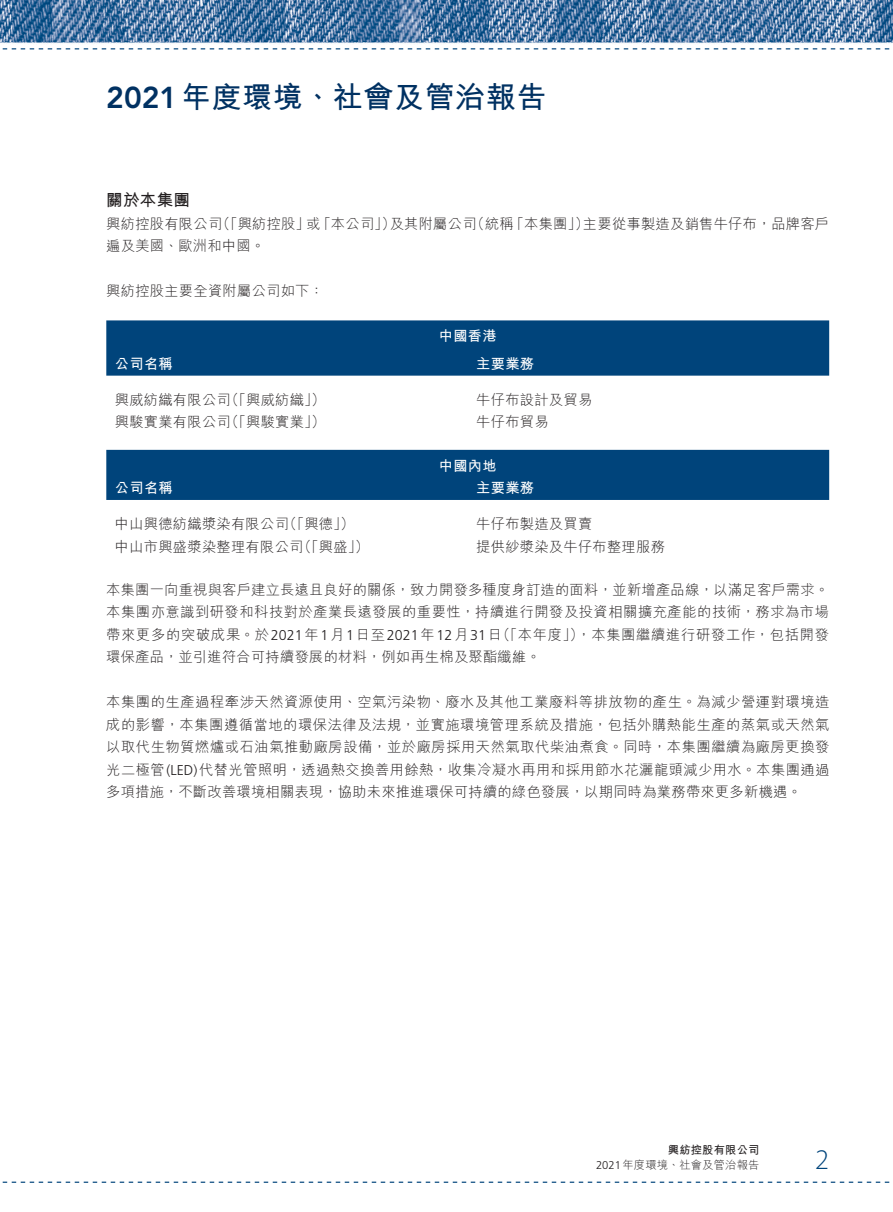
<style>
.page{position:relative;width:893px;height:1212px;background:#fff}
.page>*{position:absolute;margin:0;border:0;box-sizing:border-box;transform-origin:0 0}
.t1{font:700 30px "M Hei HK";letter-spacing:.02em;color:#003162}
.t2{font:300 28.5px "Myriad Pro";color:#00447b}
._01_H1{font:700 16.5px "M Hei HK";letter-spacing:.02em;color:#231f20}
._00_txt{font:300 14.25px/22.5px "M Hei HK";letter-spacing:.02em;color:#231f20}
._00_txt-2{font:300 14.25px/22.5px "M Hei HK";letter-spacing:.04em;color:#231f20;text-align:right}
._50_Table_txt{font:300 14.25px "M Hei HK";letter-spacing:.02em;color:#231f20}
._50_Table_txt-2{font:700 14.25px "M Hei HK";letter-spacing:.02em;color:#fff}
.t3{font:300 11.25px "M Hei HK";letter-spacing:.02em;color:#231f20}
.t4{font:700 11.25px "M Hei HK";letter-spacing:.02em;color:#231f20}
.s1{font-family:"Avenir LT Std";font-weight:800}
.s2{font-family:"Frutiger LT Std"}
</style>
<div class="page">
<img style="left:0;top:0;width:893px;height:500px">
<svg style="left:0;top:48px;width:893px;height:1px"></svg>
<svg style="left:2px;top:1181px;width:888px;height:2px"></svg>
<div style="left:106px;top:320px;width:723px;height:56px;background:#00447b"></div>
<div style="left:106px;top:450px;width:723px;height:50px;background:#00447b"></div>
<p class="t1" style="left:106px;top:75px;width:442px"><span class="s1">2021</span>年度環境、社會及管治報告</p>
<p class="_01_H1" style="left:106px;top:188px;width:85px">關於本集團</p>
<p class="_00_txt" style="left:216px;top:212px;width:95px">（「興紡控股」</p>
<p class="_00_txt" style="left:317px;top:212px;width:80px">「本公司」）</p>
<p class="_00_txt" style="left:471px;top:212px;width:45px">（統稱</p>
<p class="_00_txt" style="left:510px;top:212px;width:80px">「本集團」）</p>
<p class="_00_txt" style="left:390px;top:212px;width:88px">及其附屬公司</p>
<p class="_00_txt" style="left:583px;top:212px;width:248px">主要從事製造及銷售牛仔布，品牌客戶</p>
<p class="_00_txt" style="left:106px;top:212px;width:160px">興紡控股有限公司<br>遍及美國、歐洲和中國。</p>
<p class="_00_txt" style="left:106px;top:279px;width:219px">興紡控股主要全資附屬公司如下：</p>
<p class="_00_txt" style="left:306px;top:212px;width:16px">或</p>
<p class="_50_Table_txt-2" style="left:115px;top:353px;width:59px">公司名稱</p>
<p class="_50_Table_txt-2" style="left:439px;top:325px;width:59px">中國香港</p>
<p class="_50_Table_txt-2" style="left:476px;top:353px;width:59px">主要業務</p>
<p class="_50_Table_txt" style="left:225px;top:392px;width:102px">（「興威紡織」）</p>
<p class="_50_Table_txt" style="left:115px;top:392px;width:117px">興威紡織有限公司</p>
<p class="_50_Table_txt" style="left:476px;top:392px;width:117px">牛仔布設計及貿易</p>
<p class="_50_Table_txt" style="left:225px;top:415px;width:102px">（「興駿實業」）</p>
<p class="_50_Table_txt" style="left:115px;top:415px;width:117px">興駿實業有限公司</p>
<p class="_50_Table_txt" style="left:476px;top:415px;width:74px">牛仔布貿易</p>
<p class="_50_Table_txt-2" style="left:115px;top:477px;width:59px">公司名稱</p>
<p class="_50_Table_txt-2" style="left:439px;top:455px;width:59px">中國內地</p>
<p class="_50_Table_txt-2" style="left:476px;top:477px;width:59px">主要業務</p>
<p class="_50_Table_txt" style="left:283px;top:517px;width:73px">（「興德」）</p>
<p class="_50_Table_txt" style="left:115px;top:517px;width:176px">中山興德紡織漿染有限公司</p>
<p class="_50_Table_txt" style="left:476px;top:517px;width:117px">牛仔布製造及買賣</p>
<p class="_50_Table_txt" style="left:297px;top:539px;width:73px">（「興盛」）</p>
<p class="_50_Table_txt" style="left:476px;top:539px;width:190px">提供紗漿染及牛仔布整理服務</p>
<p class="_50_Table_txt" style="left:115px;top:539px;width:190px">中山市興盛漿染整理有限公司</p>
<p class="_00_txt-2" style="left:106px;top:578px;width:724px">本集團一向重視與客戶建立長遠且良好的關係，致力開發多種度身訂造的面料，並新增產品線，以滿足客戶需求。本集團亦意識到研發和科技對於產業長遠發展的重要性，持續進行開發及投資相關擴充產能的技術，務求為市場，本集團繼續進行研發工作，包括開發</p>
<p class="_00_txt" style="left:496px;top:623px;width:89px">（「本年度」）</p>
<p class="_00_txt" style="left:106px;top:623px;width:436px">帶來更多的突破成果。於<span class="s2">2021</span>年<span class="s2">1</span>月<span class="s2">1</span>日至<span class="s2">2021</span>年<span class="s2">12</span>月<span class="s2">31</span>日<br>環保產品，並引進符合可持續發展的材料，例如再生棉及聚酯纖維。</p>
<p class="_00_txt" style="left:106px;top:691px;width:725px;text-align:justify">本集團的生產過程牽涉天然資源使用、空氣污染物、廢水及其他工業廢料等排放物的產生。為減少營運對環境造成的影響，本集團遵循當地的環保法律及法規，並實施環境管理系統及措施，包括外購熱能生產的蒸氣或天然氣以取代生物質燃爐或石油氣推動廠房設備，並於廠房採用天然氣取代柴油煮食。同時，本集團繼續為廠房更換發光二極管<span class="s2">(LED)</span>代替光管照明，透過熱交換善用餘熱，收集冷凝水再用和採用節水花灑龍頭減少用水。本集團通過多項措施，不斷改善環境相關表現，協助未來推進環保可持續的綠色發展，以期同時為業務帶來更多新機遇。</p>
<p class="t4" style="left:668px;top:1141px;width:93px">興紡控股有限公司</p>
<p class="t3" style="left:596px;top:1159px;width:165px"><span class="s2">2021</span>年度環境、社會及管治報告</p>
<p class="t2" style="left:815px;top:1142px;width:15px">2</p>
</div>
